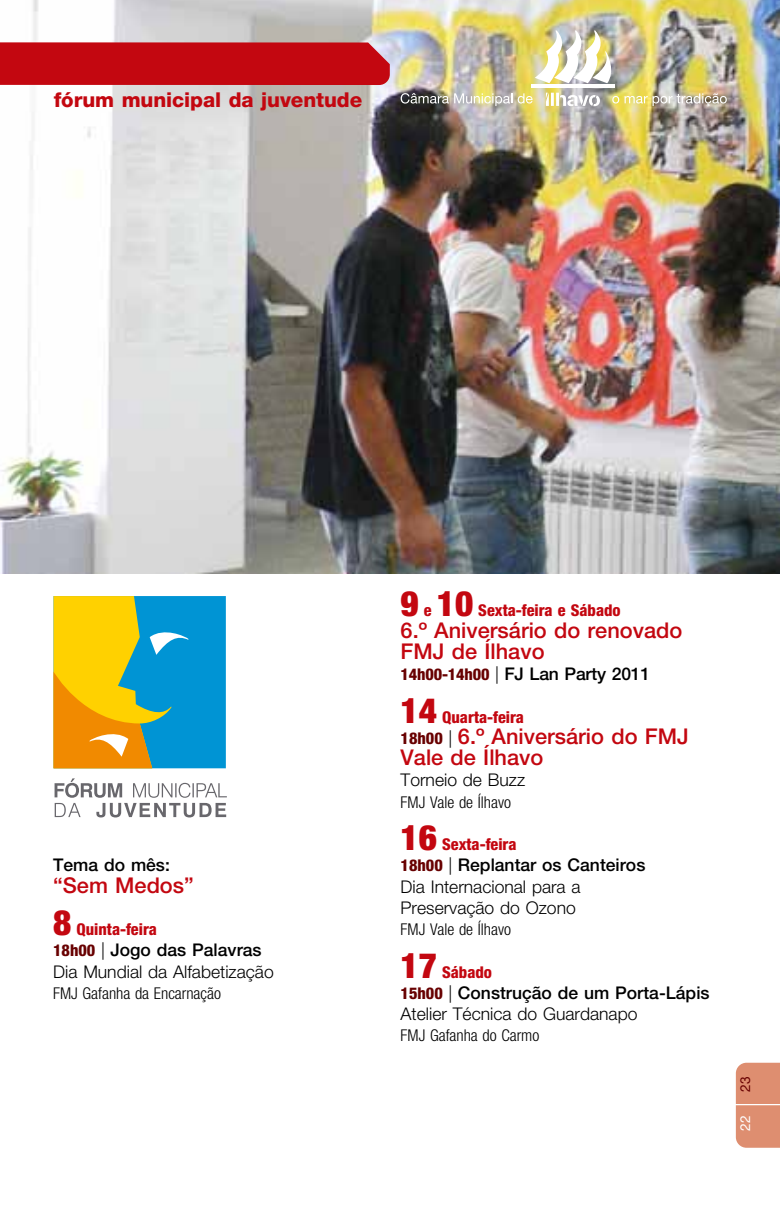
<style>
.page{position:relative;width:780px;height:1205px;background:#fff}
.page>*{position:absolute;margin:0;border:0;box-sizing:border-box;transform-origin:0 0}
.t1{font:500 21.75px/21.2px "Helvetica Neue";color:#c30710}
.t2{font:800 20.5px "Helvetica Neue";letter-spacing:-.005em;color:#c30710}
.t3{font:300 17.5px/21.2px "Helvetica Neue";color:#000}
.t4{font:500 17.5px "Helvetica Neue";letter-spacing:-.01em;color:#000}
.t5{font:800 condensed 16.25px "Helvetica Neue";color:#c30710}
.t6{font:300 condensed 16.25px "Helvetica Neue";color:#000}
.t7{font:13.75px "Helvetica Neue";color:#680001}
.t8{font:13.75px "Helvetica Neue";color:#fff}
.s1{font-weight:900;font-size:35px}
.s2{font-weight:800;font-stretch:condensed;font-size:16.25px;color:#680001}
.s3{font-weight:500}
.s4{font-weight:300}
.s5{font-weight:300;font-size:17.5px;color:#000}
</style>
<div class="page">
<img style="left:0;top:0;width:780px;height:574px">
<div style="left:735px;top:1063px;width:45px;height:85px;background:#de8e70"></div>
<hr style="left:734px;top:1104px;width:46px;height:1px;background:#fff">
<div style="left:53px;top:596px;width:173px;height:172px;background:#0094d4"></div>
<svg style="left:53px;top:596px;width:135px;height:172px"></svg>
<svg style="left:55px;top:778px;width:172px;height:39px"></svg>
<div style="left:0;top:42px;width:390px;height:43px;background:#c30710"></div>
<hr style="left:531px;top:85px;width:83px;height:3px;background:#fff">
<img style="left:534px;top:30px;width:81px;height:53px">
<svg style="left:546px;top:93px;width:54px;height:13px"></svg>
<svg style="left:400px;top:93px;width:132px;height:13px;background:#ada994"></svg>
<svg style="left:612px;top:96px;width:7px;height:7px"></svg>
<svg style="left:613px;top:97px;width:5px;height:5px"></svg>
<svg style="left:624px;top:93px;width:101px;height:13px"></svg>
<p class="t2" style="left:54px;top:87px;width:310px">fórum municipal da juventude</p>
<p class="t4" style="left:53px;top:855px;width:118px">Tema do mês:</p>
<p class="t1" style="left:53px;top:874px;width:142px">“Sem Medos”</p>
<p class="t5" style="left:53px;top:919px;width:105px"><span class="s1">8</span> Quinta-feira</p>
<p class="t3" style="left:53px;top:939px;width:222px"><span class="s2">18h00</span> | <span class="s3">Jogo das Palavras<br></span>Dia Mundial da Alfabetização</p>
<p class="t6" style="left:53px;top:984px;width:169px">FMJ Gafanha da Encarnação</p>
<p class="t5" style="left:400px;top:600px;width:221px"><span class="s1">9</span> e <span class="s1">10</span> Sexta-feira e Sábado</p>
<p class="t1" style="left:400px;top:619px;width:283px">6.º Aniversário do renovado<br>FMJ de Ílhavo</p>
<p class="t4" style="left:400px;top:663px;width:251px"><span class="s2">14h00-14h00</span> <span class="s4">|</span> FJ Lan Party 2011</p>
<p class="t5" style="left:400px;top:707px;width:125px"><span class="s1">14</span> Quarta-feira</p>
<p class="t1" style="left:400px;top:725px;width:290px"><span class="s2">18h00</span> <span class="s5">|</span> 6.º Aniversário do FMJ<br>Vale de Ílhavo</p>
<p class="t3" style="left:400px;top:769px;width:126px">Torneio de Buzz</p>
<p class="t6" style="left:400px;top:792px;width:112px">FMJ Vale de Ílhavo</p>
<p class="t5" style="left:400px;top:834px;width:117px"><span class="s1">16</span> Sexta-feira</p>
<p class="t3" style="left:400px;top:854px;width:246px"><span class="s2">18h00</span> | <span class="s3">Replantar os Canteiros<br></span>Dia Internacional para a<br>Preservação do Ozono</p>
<p class="t6" style="left:400px;top:920px;width:112px">FMJ Vale de Ílhavo</p>
<p class="t5" style="left:400px;top:962px;width:93px"><span class="s1">17</span> Sábado</p>
<p class="t3" style="left:400px;top:982px;width:310px"><span class="s2">15h00</span> | <span class="s3">Construção de um Porta-Lápis<br></span>Atelier Técnica do Guardanapo</p>
<p class="t6" style="left:400px;top:1026px;width:140px">FMJ Gafanha do Carmo</p>
<p class="t7" style="left:737px;top:1091px;width:17px;rotate:-90deg">23</p>
<p class="t8" style="left:737px;top:1131px;width:17px;rotate:-90deg">22</p>
</div>
